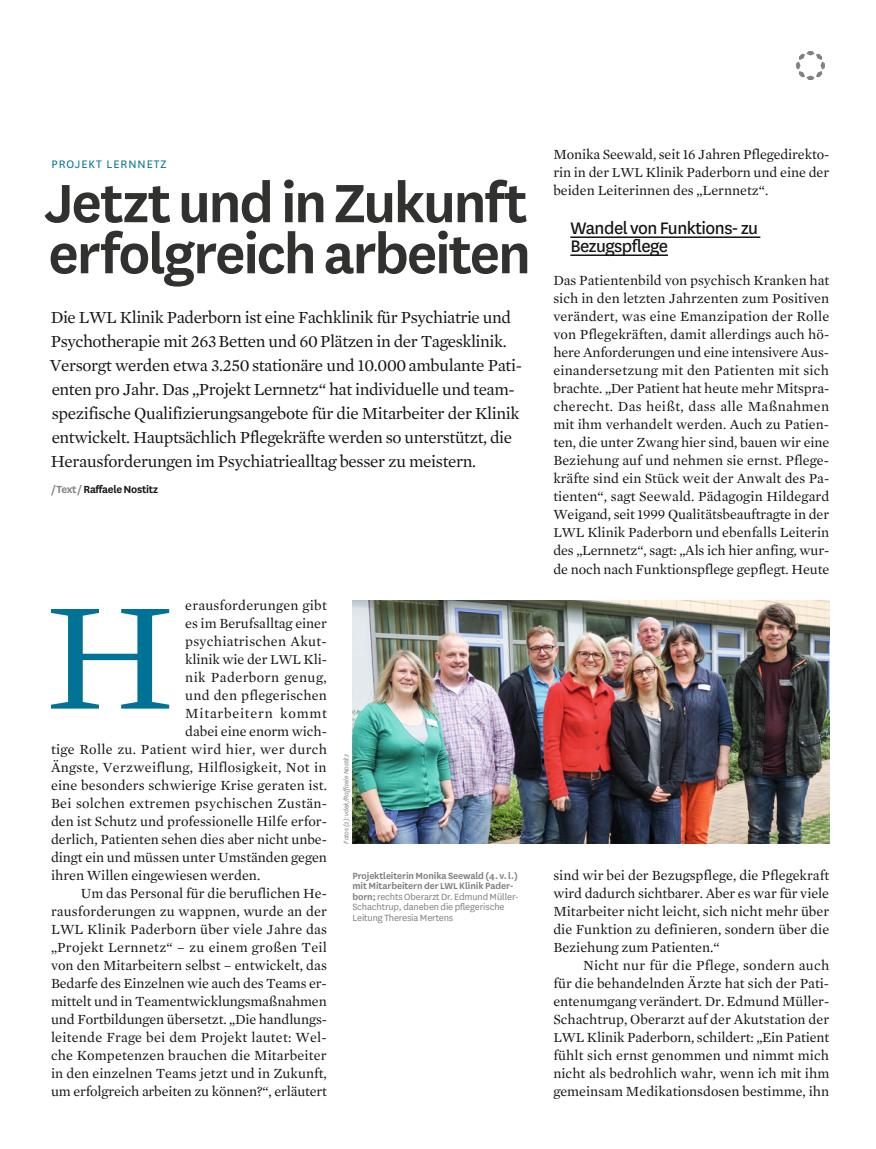
<style>
.page{position:relative;width:876px;height:1149px;background:#fff}
.page>*{position:absolute;margin:0;border:0;box-sizing:border-box;transform-origin:0 0}
.t1{font:156.3px "Mercury Text G1";color:#007296}
.t2{font:600 63px/51px "National";letter-spacing:-.035em;color:#313130}
.t3{font:19.5px/18px "National";letter-spacing:-.025em;color:#131413}
.t4{font:17.25px/24px "Mercury Text G1";letter-spacing:-.025em;color:#131413}
.t5{font:14.25px/18px "Mercury Text G1";color:#131413;text-align:justify}
.t6{font:14.25px "Mercury Text G1";letter-spacing:.02em;color:#131413}
.t7{font:14.25px "Mercury Text G1";letter-spacing:.03em;color:#131413}
.t8{font:14.25px "Mercury Text G1";letter-spacing:.055em;color:#131413}
.t9{font:12.75px "National";letter-spacing:.075em;color:#007296}
.t10{font:600 12px "National";letter-spacing:-.025em;color:#131413}
.t11{font:10.5px/10.5px "National";letter-spacing:-.01em;color:#818181}
.t12{font:italic 7.5px "National";letter-spacing:-.01em;color:#818181}
.s1{color:#818181}
.s2{font-size:13.8px}
.s3{font-weight:600}
.s4{font-weight:600;font-size:10.2px}
</style>
<div class="page">
<hr style="left:570px;top:236px;width:190px;height:2px;background:#131413">
<hr style="left:570px;top:254px;width:98px;height:2px;background:#131413">
<img style="left:352px;top:600px;width:477px;height:243px">
<svg style="left:796px;top:51px;width:29px;height:29px"></svg>
<p class="t9" style="left:52px;top:156px;width:116px">PROJEKT LERNNETZ</p>
<h2 class="t2" style="left:45px;top:173px;width:488px">Jetzt und in Zukunft erfolgreich arbeiten</h2>
<p class="t4" style="left:50px;top:305px;width:474px">Die LWL Klinik Paderborn ist eine Fachklinik für Psychiatrie und Psychotherapie mit 263Betten und 60Plätzen in der Tagesklinik.<br>Versorgt werden etwa 3.250stationäre und 10.000ambulante Pati&shy;enten pro Jahr. Das „Projekt Lernnetz“ hat individuelle und team&shy;spezifische Qualifizierungsangebote für die Mitarbeiter der Klinik entwickelt. Hauptsächlich Pflegekräfte werden so unterstützt, die Herausforderungen im Psychiatriealltag besser zu meistern.</p>
<p class="t10" style="left:51px;top:481px;width:108px"><span class="s1">/ Text /</span> Raffaele Nostitz</p>
<p class="t5" style="left:185px;top:595px;width:143px">erausforderungen gibt</p>
<p class="t5" style="left:185px;top:613px;width:143px">es im Berufsalltag einer</p>
<p class="t6" style="left:185px;top:632px;width:143px">psychiatrischen Akut-</p>
<p class="t5" style="left:185px;top:649px;width:143px">klinik wie der <span class="s2">LWL</span> Kli-</p>
<p class="t7" style="left:185px;top:668px;width:143px">nik Paderborn genug,</p>
<p class="t5" style="left:185px;top:685px;width:143px">und den pflegerischen</p>
<p class="t8" style="left:185px;top:704px;width:143px">Mitarbeitern kommt</p>
<p class="t5" style="left:185px;top:721px;width:143px">dabei eine enorm wich-</p>
<p class="t6" style="left:51px;top:740px;width:277px">tige Rolle zu. Patient wird hier, wer durch</p>
<p class="t6" style="left:51px;top:758px;width:277px">Ängste, Verzweiflung, Hilflosigkeit, Not in</p>
<p class="t5" style="left:51px;top:775px;width:277px">eine besonders schwierige Krise geraten ist.</p>
<p class="t6" style="left:51px;top:794px;width:278px">Bei solchen extremen psychischen Zustän-</p>
<p class="t5" style="left:51px;top:811px;width:277px">den ist Schutz und professionelle Hilfe erfor-</p>
<p class="t5" style="left:51px;top:829px;width:277px">derlich, Patienten sehen dies aber nicht unbe-</p>
<p class="t5" style="left:51px;top:847px;width:277px">dingt ein und müssen unter Umständen gegen</p>
<p class="t5" style="left:51px;top:865px;width:211px">ihren Willen eingewiesen werden.</p>
<p class="t5" style="left:81px;top:883px;width:248px">Um das Personal für die beruflichen He-</p>
<p class="t5" style="left:51px;top:901px;width:277px">rausforderungen zu wappnen, wurde an der</p>
<p class="t5" style="left:51px;top:919px;width:278px">LWL Klinik Paderborn über viele Jahre das</p>
<p class="t6" style="left:51px;top:938px;width:277px">„Projekt Lernnetz“ – zu einem großen Teil</p>
<p class="t5" style="left:51px;top:955px;width:277px">von den Mitarbeitern selbst – entwickelt, das</p>
<p class="t5" style="left:51px;top:973px;width:277px">Bedarfe des Einzelnen wie auch des Teams er-</p>
<p class="t5" style="left:51px;top:991px;width:277px">mittelt und in Teamentwicklungsmaßnahmen</p>
<p class="t5" style="left:51px;top:1009px;width:277px">und Fortbildungen übersetzt. „Die handlungs-</p>
<p class="t5" style="left:51px;top:1027px;width:277px">leitende Frage bei dem Projekt lautet: Wel-</p>
<p class="t5" style="left:51px;top:1045px;width:277px">che Kompetenzen brauchen die Mitarbeiter</p>
<p class="t5" style="left:51px;top:1063px;width:277px">in den einzelnen Teams jetzt und in Zukunft,</p>
<p class="t5" style="left:51px;top:1081px;width:278px">um erfolgreich arbeiten zu können?“, erläutert</p>
<h1 class="t1" style="left:46px;top:564px;width:130px">H</h1>
<p class="t12" style="left:341px;top:843px;width:91px;rotate:-90deg">Fotos (2): vdek/Raffaele Nostitz</p>
<p class="t11" style="left:352px;top:869px;width:168px"><span class="s3">Projektleiterin Monika Seewald (4. v. l.) mit Mitarbeitern der</span> <span class="s4">LWL</span> <span class="s3">Klinik Pader&shy;born;</span> rechts Oberarzt Dr. Edmund Müller-Schachtrup, daneben die pflegerische Leitung Theresia Mertens</p>
<p class="t5" style="left:553px;top:145px;width:277px">Monika Seewald, seit 16 Jahren Pflegedirekto&shy;rin in der <span class="s2">LWL</span> Klinik Paderborn und eine der beiden Leiterinnen des „Lernnetz“.</p>
<h3 class="t3" style="left:570px;top:218px;width:189px">Wandel von Funktions- zu<br>Bezugspflege</h3>
<p class="t5" style="left:553px;top:271px;width:278px">Das Patientenbild von psychisch Kranken hat sich in den letzten Jahrzenten zum Positiven verändert, was eine Emanzipation der Rolle von Pflegekräften, damit allerdings auch hö&shy;here Anforderungen und eine intensivere Aus&shy;einandersetzung mit den Patienten mit sich brachte. „Der Patient hat heute mehr Mitspra&shy;cherecht. Das heißt, dass alle Maßnahmen mit ihm verhandelt werden. Auch zu Patien&shy;ten, die unter Zwang hier sind, bauen wir eine Beziehung auf und nehmen sie ernst. Pflege&shy;kräfte sind ein Stück weit der Anwalt des Pa&shy;tienten“, sagt Seewald. Pädagogin Hildegard Weigand, seit 1999 Qualitätsbeauftragte in der <span class="s2">LWL</span> Klinik Paderborn und ebenfalls Leiterin des „Lernnetz“, sagt: „Als ich hier anfing, wur&shy;de noch nach Funktionspflege gepflegt. Heute</p>
<p class="t5" style="left:553px;top:865px;width:277px">sind wir bei der Bezugspflege, die Pflegekraft wird dadurch sichtbarer. Aber es war für viele Mitarbeiter nicht leicht, sich nicht mehr über die Funktion zu definieren, sondern über die Beziehung zum Patienten.“</p>
<p class="t5" style="left:553px;top:955px;width:278px;text-indent:30px">Nicht nur für die Pflege, sondern auch für die behandelnden Ärzte hat sich der Pati&shy;entenumgang verändert. Dr.Edmund Müller-Schachtrup, Oberarzt auf der Akutstation der <span class="s2">LWL</span> Klinik Paderborn, schildert: „Ein Patient fühlt sich ernst genommen und nimmt mich nicht als bedrohlich wahr, wenn ich mit ihm gemeinsam Medikationsdosen bestimme, ihn</p>
</div>
